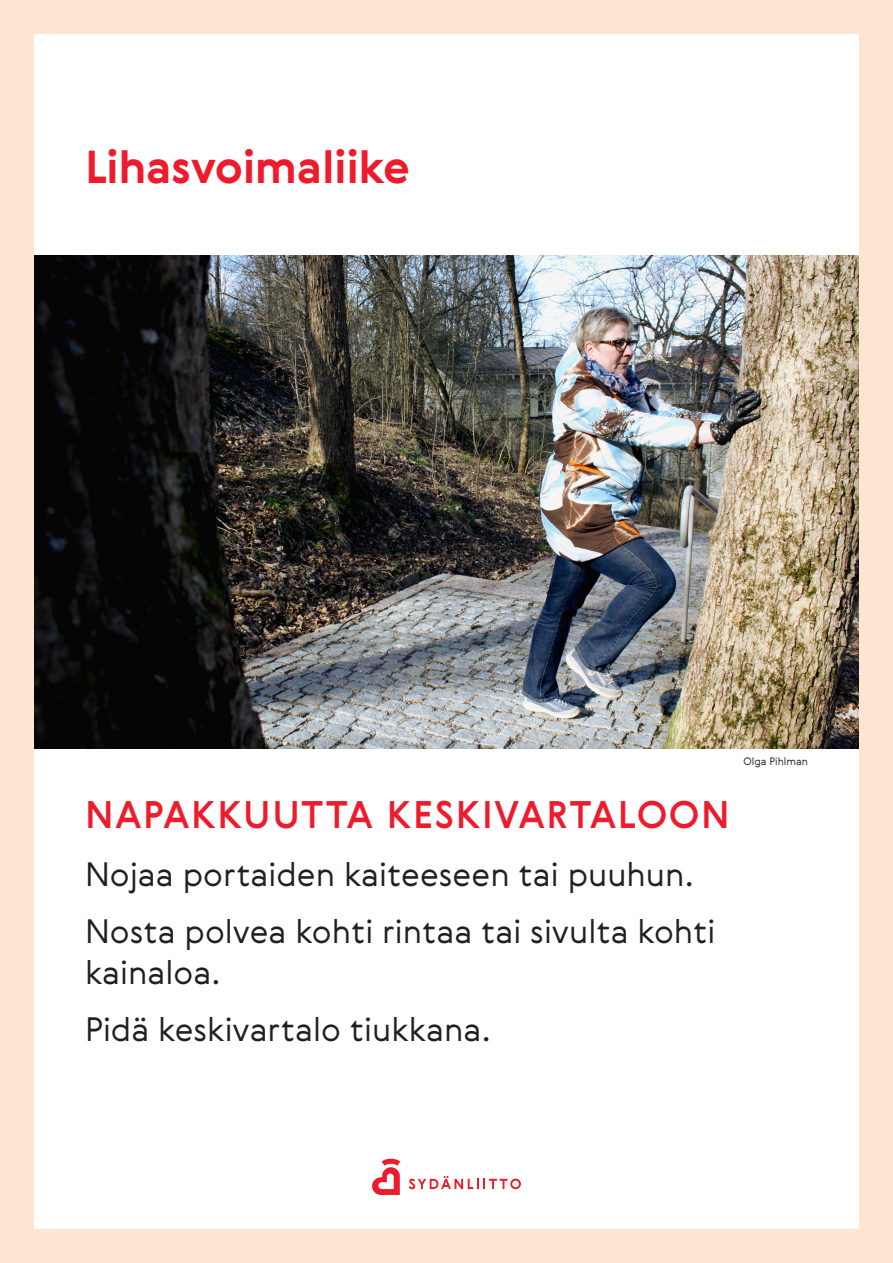
<style>
.page{position:relative;width:893px;height:1263px;background:#fee5d2}
.page>*{position:absolute;margin:0;border:0;box-sizing:border-box;transform-origin:0 0}
.otsikot{font:700 45px "Gerbera";letter-spacing:-.01em;color:#ee1b2c}
.leipis{font:500 37.5px "Gerbera";letter-spacing:.045em;color:#ee1b2c}
.leipis-2{font:300 33px/40.5px "Gerbera";color:#231f20}
.leipis-3{font:300 10.5px "Gerbera";color:#231f20}
</style>
<div class="page">
<div style="left:34px;top:34px;width:825px;height:1195px;background:#fff"></div>
<svg style="left:372px;top:1158px;width:28px;height:37px"></svg>
<svg style="left:409px;top:1176px;width:112px;height:13px"></svg>
<img style="left:34px;top:255px;width:825px;height:493px">
<p class="otsikot" style="left:85px;top:137px;width:327px">Lihasvoimaliike</p>
<p class="leipis" style="left:85px;top:789px;width:646px">NAPAKKUUTTA KESKIVARTALOON</p>
<p class="leipis-2" style="left:85px;top:853px;width:611px">Nojaa portaiden kaiteeseen tai puuhun.</p>
<p class="leipis-2" style="left:85px;top:910px;width:632px">Nosta polvea kohti rintaa tai sivulta kohti kainaloa.</p>
<p class="leipis-2" style="left:85px;top:1008px;width:408px">Pidä keskivartalo tiukkana.</p>
<p class="leipis-3" style="left:744px;top:754px;width:66px">Olga Pihlman</p>
</div>
